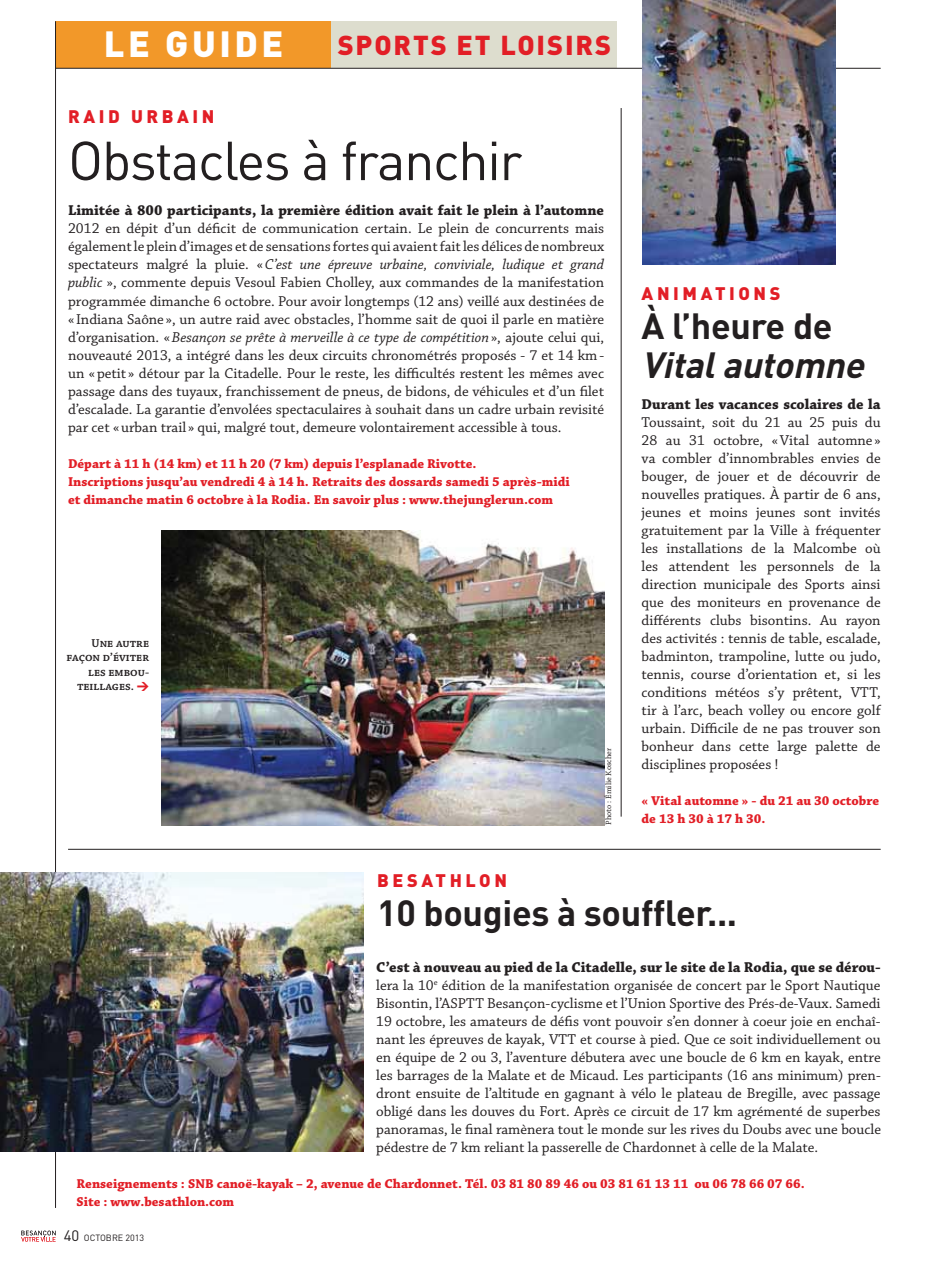
<style>
.page{position:relative;width:936px;height:1276px;background:#fff}
.page>*{position:absolute;margin:0;border:0;box-sizing:border-box;transform-origin:0 0}
.t1{font:54px "DIN";letter-spacing:-.025em;color:#231f20}
.t2{font:700 36px "DIN";letter-spacing:-.01em;color:#231f20}
.t3{font:italic 700 36px "DIN";color:#231f20}
.t4{font:900 36px "DIN";letter-spacing:.1em;color:#fff}
.t5{font:900 27px "DIN";letter-spacing:.07em;color:#e21e26}
.t6{font:900 18px "DIN";letter-spacing:.2em;color:#e21e26}
.t7{font:15px/18px "Chaparral Pro";color:#231f20;text-align:justify}
.t8{font:700 15px "Chaparral Pro";color:#231f20}
.t9{font:700 13.5px/18px "Chaparral Pro";color:#e21e26}
.t10{font:600 12px/14.4px "Chaparral Pro";color:#231f20;text-align:right}
.t11{font:9px "DIN";color:#231f20}
.t12{font:8.25px "Chaparral Pro";color:#231f20}
.s1{font-style:italic}
.s2{font-family:"DIN";font-weight:900;color:#e21e26}
.s3{font-weight:700}
.s4{font-size:15px}
</style>
<div class="page">
<svg style="left:21px;top:1230px;width:35px;height:11px"></svg>
<hr style="left:68px;top:849px;width:812px;height:1px;background:#231f20">
<div style="left:55px;top:21px;width:277px;height:47px;background:#f29829"></div>
<div style="left:332px;top:21px;width:285px;height:47px;background:#ddddce"></div>
<hr style="left:55px;top:68px;width:825px;height:1px;background:#231f20">
<hr style="left:55px;top:21px;width:1px;height:1187px;background:#231f20">
<img style="left:0;top:872px;width:363px;height:279px">
<img style="left:642px;top:0;width:193px;height:265px">
<hr style="left:621px;top:108px;width:1px;height:708px;background:#231f20">
<img style="left:162px;top:530px;width:442px;height:295px">
<h2 class="t4" style="left:104px;top:24px;width:181px">LE GUIDE</h2>
<h3 class="t5" style="left:337px;top:29px;width:275px">SPORTS ET LOISIRS</h3>
<p class="t6" style="left:68px;top:106px;width:148px">RAID URBAIN</p>
<h1 class="t1" style="left:68px;top:142px;width:455px">Obstacles à franchir</h1>
<p class="t8" style="left:68px;top:205px;width:537px">Limitée à 800 participants, la première édition avait fait le plein à l’automne</p>
<p class="t7" style="left:68px;top:221px;width:537px">2012 en dépit d’un déficit de communication certain. Le plein de concurrents mais également le plein d’images et de sensations fortes qui avaient fait les délices de nombreux spectateurs malgré la pluie. « <span class="s1">C’est une épreuve urbaine, conviviale, ludique et grand public</span> », commente depuis Vesoul Fabien Cholley, aux commandes de la manifestation programmée dimanche 6 octobre. Pour avoir longtemps (12 ans) veillé aux destinées de « Indiana Saône », un autre raid avec obstacles, l’homme sait de quoi il parle en matière d’organisation. « <span class="s1">Besançon se prête à merveille à ce type de compétition</span> », ajoute celui qui, nouveauté 2013, a intégré dans les deux circuits chronométrés proposés - 7 et 14 km - un « petit » détour par la Citadelle. Pour le reste, les difficultés restent les mêmes avec passage dans des tuyaux, franchissement de pneus, de bidons, de véhicules et d’un filet d’escalade. La garantie d’envolées spectaculaires à souhait dans un cadre urbain revisité par cet « urban trail » qui, malgré tout, demeure volontairement accessible à tous.</p>
<p class="t9" style="left:68px;top:455px;width:503px">Départ à 11 h (14 km) et 11 h 20 (7 km) depuis l’esplanade Rivotte.<br>Inscriptions jusqu’au vendredi 4 à 14 h. Retraits des dossards samedi 5 après-midi et dimanche matin 6 octobre à la Rodia. En savoir plus : www.thejunglerun.com</p>
<p class="t10" style="left:66px;top:637px;width:84px">Une autre façon d’éviter les embou&shy;teillages. <span class="s2">&gt;</span></p>
<p class="t12" style="left:605px;top:825px;width:78px;rotate:-90deg">Photo : Émilie Koscher</p>
<p class="t6" style="left:641px;top:283px;width:140px">ANIMATIONS</p>
<h2 class="t2" style="left:641px;top:314px;width:192px">À l’heure de</h2>
<h2 class="t3" style="left:641px;top:353px;width:231px">Vitalautomne</h2>
<p class="t8" style="left:641px;top:398px;width:240px">Durant les vacances scolaires de la</p>
<p class="t7" style="left:641px;top:414px;width:240px">Toussaint, soit du 21 au 25 puis du 28 au 31 octobre, « Vital automne » va combler d’innombrables envies de bouger, de jouer et de découvrir de nouvelles pratiques. À partir de 6 ans, jeunes et moins jeunes sont invités gratuitement par la Ville à fréquenter les installations de la Malcombe où les attendent les personnels de la direction municipale des Sports ainsi que des moniteurs en provenance de différents clubs bisontins. Au rayon des activités : tennis de table, escalade, badminton, trampoline, lutte ou judo, tennis, course d’orientation et, si les conditions météos s’y prêtent, VTT, tir à l’arc, beach volley ou encore golf urbain. Difficile de ne pas trouver son bonheur dans cette large palette de disciplines proposées !</p>
<p class="t9" style="left:641px;top:793px;width:239px">« Vital automne » - du 21 au 30 octobre de 13 h 30 à 17 h 30.</p>
<p class="t6" style="left:377px;top:870px;width:131px">BESATHLON</p>
<h2 class="t2" style="left:377px;top:900px;width:361px">10 bougies à souffler...</h2>
<p class="t7" style="left:376px;top:959px;width:506px"><span class="s3">C’est à nouveau au pied de la Citadelle, sur le site de la Rodia, que se dérou&shy;</span>lera la 10<sup>e</sup> édition de la manifestation organisée de concert par le Sport Nautique Bisontin, l’ASPTT Besançon-cyclisme et l’Union Sportive des Prés-de-Vaux. Samedi 19 octobre, les amateurs de défis vont pouvoir s’en donner à coeur joie en enchaî&shy;nant les épreuves de kayak, VTT et course à pied. Que ce soit individuellement ou en équipe de 2 ou 3, l’aventure débutera avec une boucle de 6 km en kayak, entre les barrages de la Malate et de Micaud. Les participants (16 ans minimum) pren&shy;dront ensuite de l’altitude en gagnant à vélo le plateau de Bregille, avec passage obligé dans les douves du Fort. Après ce circuit de 17 km agrémenté de superbes panoramas, le final ramènera tout le monde sur les rives du Doubs avec une boucle pédestre de 7 km reliant la passerelle de Chardonnet à celle de la Malate.</p>
<p class="t9" style="left:77px;top:1175px;width:729px">Renseignements : SNB canoë-kayak – 2, avenue de Chardonnet. Tél. 03 81 80 89 46 ou 03 81 61 13 11 ou 06 78 66 07 66.<br>Site : www.besathlon.com</p>
<p class="t11" style="left:64px;top:1235px;width:82px"><span class="s4">40</span> OCTOBRE 2013</p>
</div>
